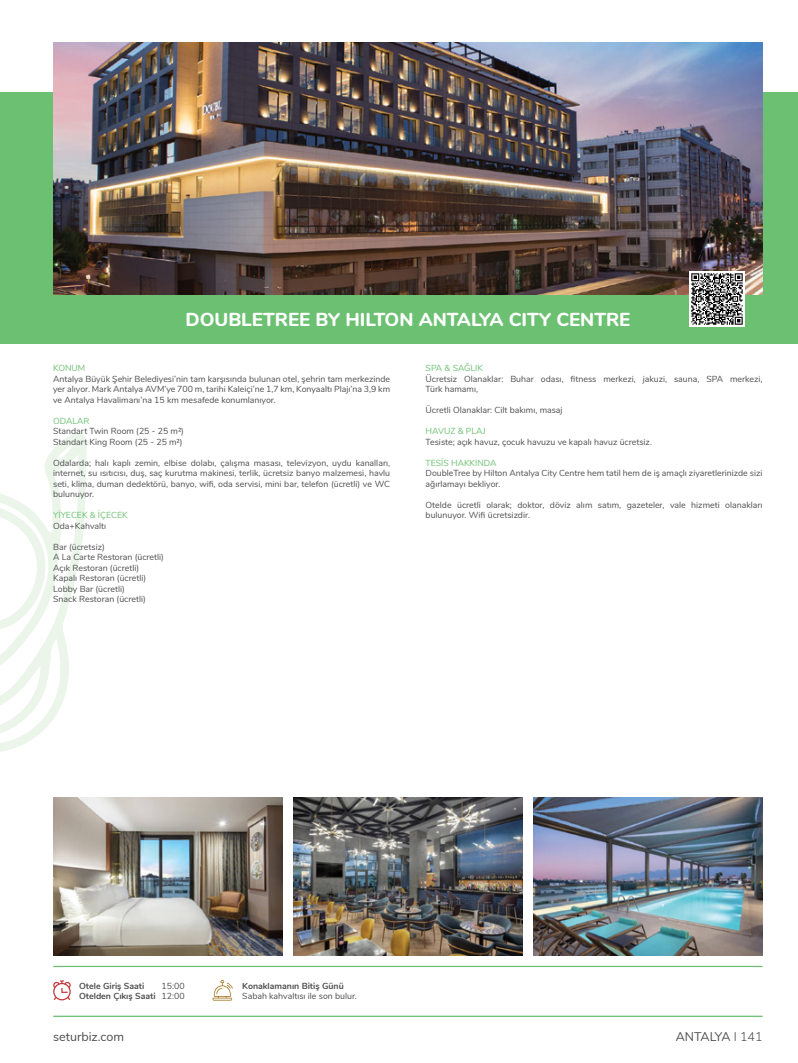
<style>
.page{position:relative;width:798px;height:1063px;background:#fff}
.page>*{position:absolute;margin:0;border:0;box-sizing:border-box;transform-origin:0 0}
.t1{font:800 18.75px "Nunito";color:#fff}
.t2{font:12.5px "Nunito";color:#4d4d4f}
.t3{font:12.5px "Nunito";letter-spacing:-.04em;color:#4d4d4f}
.t4{font:8.75px/10.5px "Nunito";color:#4d4d4f}
.t5{font:700 8.75px/10.5px "Nunito";color:#4d4d4f;text-align:right}
.t6{font:8.75px "Nunito";color:#6cc071}
.s1{font-weight:400}
.s2{font-weight:300}
</style>
<div class="page">
<svg style="left:0;top:433px;width:87px;height:319px"></svg>
<div style="left:0;top:92px;width:797px;height:252px;background:#6cc071"></div>
<hr style="left:53px;top:966px;width:709px;height:1px;background:#6cc071">
<svg style="left:53px;top:980px;width:18px;height:20px"></svg>
<svg style="left:212px;top:980px;width:21px;height:21px"></svg>
<hr style="left:53px;top:1016px;width:709px;height:1px;background:#6cc071">
<img style="left:53px;top:43px;width:709px;height:251px">
<img style="left:293px;top:798px;width:229px;height:158px">
<img style="left:533px;top:798px;width:229px;height:158px">
<img style="left:53px;top:798px;width:229px;height:158px">
<img style="left:689px;top:272px;width:55px;height:55px">
<h1 class="t1" style="left:185px;top:306px;width:446px">DOUBLETREE BY HILTON ANTALYA CITY CENTRE</h1>
<p class="t6" style="left:53px;top:362px;width:34px">KONUM</p>
<p class="t4" style="left:53px;top:373px;width:338px;text-align:justify">Antalya Büyük Şehir Belediyesi’nin tam karşısında bulunan otel, şehrin tam merkezinde yer alıyor. Mark Antalya AVM’ye 700 m, tarihi Kaleiçi’ne 1,7 km, Konyaaltı Plajı’na 3,9 km ve Antalya Havalimanı’na 15 km mesafede konumlanıyor.</p>
<p class="t6" style="left:53px;top:414px;width:38px">ODALAR</p>
<p class="t4" style="left:53px;top:425px;width:132px">Standart Twin Room (25 - 25 m²)<br>Standart King Room (25 - 25 m²)</p>
<p class="t4" style="left:53px;top:457px;width:338px;text-align:justify">Odalarda; halı kaplı zemin, elbise dolabı, çalışma masası, televizyon, uydu kanalları, internet, su ısıtıcısı, duş, saç kurutma makinesi, terlik, ücretsiz banyo malzemesi, havlu seti, klima, duman dedektörü, banyo, wifi, oda servisi, mini bar, telefon (ücretli) ve WC bulunuyor.</p>
<p class="t6" style="left:53px;top:509px;width:76px">YİYECEK &amp; İÇECEK</p>
<p class="t4" style="left:53px;top:520px;width:54px">Oda+Kahvaltı</p>
<p class="t4" style="left:53px;top:541px;width:112px">Bar (ücretsiz)<br>A La Carte Restoran (ücretli)<br>Açık Restoran (ücretli)<br>Kapalı Restoran (ücretli)<br>Lobby Bar (ücretli)<br>Snack Restoran (ücretli)</p>
<p class="t6" style="left:425px;top:362px;width:59px">SPA &amp; SAĞLIK</p>
<p class="t4" style="left:425px;top:373px;width:338px">Ücretsiz Olanaklar: Buhar odası, fitness merkezi, jakuzi, sauna, SPA merkezi,<br>Türk hamamı,</p>
<p class="t4" style="left:425px;top:404px;width:138px">Ücretli Olanaklar: Cilt bakımı, masaj</p>
<p class="t6" style="left:425px;top:425px;width:61px">HAVUZ &amp; PLAJ</p>
<p class="t4" style="left:425px;top:436px;width:228px">Tesiste; açık havuz, çocuk havuzu ve kapalı havuz ücretsiz.</p>
<p class="t6" style="left:425px;top:456px;width:72px">TESİS HAKKINDA</p>
<p class="t4" style="left:425px;top:467px;width:338px">DoubleTree by Hilton Antalya City Centre hem tatil hem de iş amaçlı ziyaretlerinizde sizi ağırlamayı bekliyor.</p>
<p class="t4" style="left:425px;top:499px;width:338px">Otelde ücretli olarak; doktor, döviz alım satım, gazeteler, vale hizmeti olanakları bulunuyor. Wifi ücretsizdir.</p>
<p class="t5" style="left:79px;top:980px;width:67px">Otele Giriş Saati</p>
<p class="t5" style="left:79px;top:980px;width:107px"><span class="s1">15:00<br></span>Otelden Çıkış Saati <span class="s1">12:00</span></p>
<p class="t5" style="left:242px;top:980px;width:103px">Konaklamanın Bitiş Günü</p>
<p class="t4" style="left:242px;top:990px;width:116px">Sabah kahvaltısı ile son bulur.</p>
<h2 class="t2" style="left:53px;top:1028px;width:72px">seturbiz.com</h2>
<h2 class="t3" style="left:675px;top:1028px;width:88px">ANTALYA <span class="s2">I 141</span></h2>
</div>
